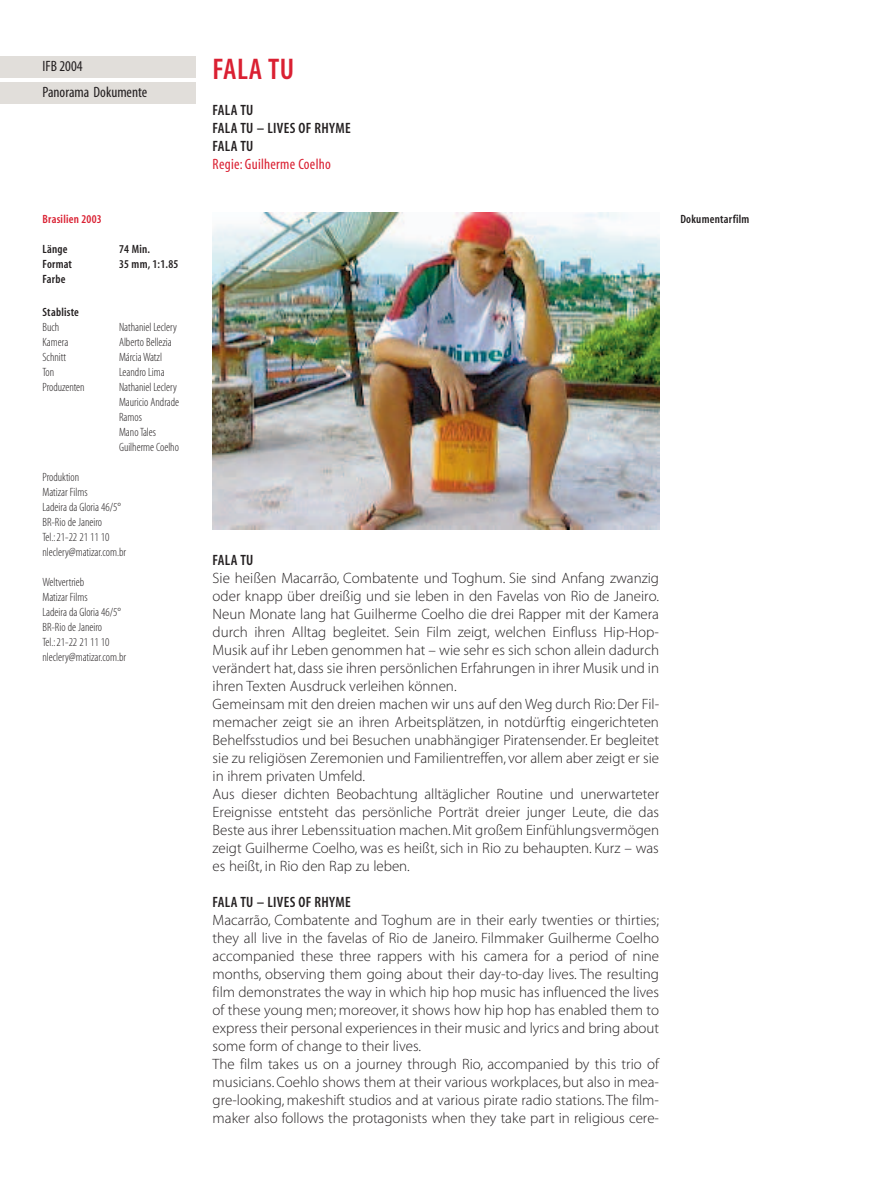
<style>
.page{position:relative;width:893px;height:1191px;background:#fff}
.page>*{position:absolute;margin:0;border:0;box-sizing:border-box;transform-origin:0 0}
.t1{font:30px "Myriad MM 565 300";letter-spacing:.02em;color:#da2032}
.t2{font:15px/18px "Myriad MM 215 600";color:#231f20}
.t3{font:15px/18px "Myriad MM 565 300";letter-spacing:.02em;color:#231f20}
.t4{font:15px/25.5px "Myriad MM 400 300";color:#231f20}
.t5{font:15px "Myriad MM 400 300";letter-spacing:.02em;color:#da2032}
.t6{font:12px/15px "Myriad MM 215 300";color:#231f20}
.t7{font:12px "Myriad MM 565 300";letter-spacing:.02em;color:#231f20}
.t8{font:12px "Myriad MM 565 300";letter-spacing:.02em;color:#da2032}
</style>
<div class="page">
<img style="left:0;top:56px;width:660px;height:474px">
<p class="t4" style="left:43px;top:55px;width:106px">IFB 2004<br>Panorama Dokumente</p>
<p class="t8" style="left:43px;top:215px;width:61px">Brasilien 2003</p>
<p class="t7" style="left:43px;top:245px;width:27px">Länge</p>
<p class="t7" style="left:119px;top:245px;width:33px">74 Min.</p>
<p class="t7" style="left:43px;top:260px;width:31px">Format</p>
<p class="t7" style="left:119px;top:260px;width:61px">35 mm, 1:1.85</p>
<p class="t7" style="left:43px;top:275px;width:24px">Farbe</p>
<p class="t7" style="left:43px;top:308px;width:38px">Stabliste</p>
<p class="t6" style="left:43px;top:320px;width:18px">Buch</p>
<p class="t6" style="left:119px;top:320px;width:59px">Nathaniel Leclery</p>
<p class="t6" style="left:43px;top:335px;width:27px">Kamera</p>
<p class="t6" style="left:119px;top:335px;width:54px">Alberto Bellezia</p>
<p class="t6" style="left:43px;top:350px;width:25px">Schnitt</p>
<p class="t6" style="left:119px;top:350px;width:44px">Márcia Watzl</p>
<p class="t6" style="left:43px;top:365px;width:13px">Ton</p>
<p class="t6" style="left:119px;top:365px;width:47px">Leandro Lima</p>
<p class="t6" style="left:43px;top:380px;width:44px">Produzenten</p>
<p class="t6" style="left:119px;top:380px;width:62px">Nathaniel Leclery<br>Mauricio Andrade<br>Ramos<br>Mano Tales<br>Guilherme Coelho</p>
<p class="t6" style="left:43px;top:470px;width:85px">Produktion<br>Matizar Films<br>Ladeira da Gloria 46/5°<br>BR-Rio de Janeiro<br>Tel.:21-22 21 11 10 nleclery@matizar.com.br</p>
<p class="t6" style="left:43px;top:575px;width:85px">Weltvertrieb<br>Matizar Films<br>Ladeira da Gloria 46/5°<br>BR-Rio de Janeiro<br>Tel.:21-22 21 11 10 nleclery@matizar.com.br</p>
<h1 class="t1" style="left:213px;top:58px;width:83px">FALA TU</h1>
<p class="t3" style="left:213px;top:102px;width:140px">FALA TU<br>FALA TU – LIVES OF RHYME<br>FALA TU</p>
<p class="t5" style="left:213px;top:158px;width:120px">Regie: Guilherme Coelho</p>
<p class="t7" style="left:680px;top:215px;width:70px">Dokumentarfilm</p>
<p class="t3" style="left:213px;top:552px;width:42px">FALA TU</p>
<p class="t2" style="left:213px;top:570px;width:448px">Sie heißen Macarrão, Combatente und Toghum. Sie sind Anfang zwanzig oder knapp über dreißig und sie leben in den Favelas von Rio de Janeiro.<br>Neun Monate lang hat Guilherme Coelho die drei Rapper mit der Kamera durch ihren Alltag begleitet. Sein Film zeigt, welchen Einfluss Hip-Hop-Musik auf ihr Leben genommen hat – wie sehr es sich schon allein dadurch verändert hat, dass sie ihren persönlichen Erfahrungen in ihrer Musik und in ihren Texten Ausdruck verleihen können.<br>Gemeinsam mit den dreien machen wir uns auf den Weg durch Rio: Der Fil&shy;memacher zeigt sie an ihren Arbeitsplätzen, in notdürftig eingerichteten Behelfsstudios und bei Besuchen unabhängiger Piratensender. Er begleitet sie zu religiösen Zeremonien und Familientreffen, vor allem aber zeigt er sie in ihrem privaten Umfeld.<br>Aus dieser dichten Beobachtung alltäglicher Routine und unerwarteter Ereignisse entsteht das persönliche Porträt dreier junger Leute, die das Beste aus ihrer Lebenssituation machen. Mit großem Einfühlungsvermögen zeigt Guilherme Coelho, was es heißt, sich in Rio zu behaupten. Kurz – was es heißt, in Rio den Rap zu leben.</p>
<p class="t3" style="left:213px;top:894px;width:140px">FALA TU – LIVES OF RHYME</p>
<p class="t2" style="left:213px;top:912px;width:448px">Macarrão, Combatente and Toghum are in their early twenties or thirties; they all live in the favelas of Rio de Janeiro. Filmmaker Guilherme Coelho accompanied these three rappers with his camera for a period of nine months, observing them going about their day-to-day lives. The resulting film demonstrates the way in which hip hop music has influenced the lives of these young men; moreover, it shows how hip hop has enabled them to express their personal experiences in their music and lyrics and bring about some form of change to their lives.<br>The film takes us on a journey through Rio, accompanied by this trio of musicians. Coehlo shows them at their various workplaces, but also in mea&shy;gre-looking, makeshift studios and at various pirate radio stations. The film&shy;maker also follows the protagonists when they take part in religious cere-</p>
</div>
